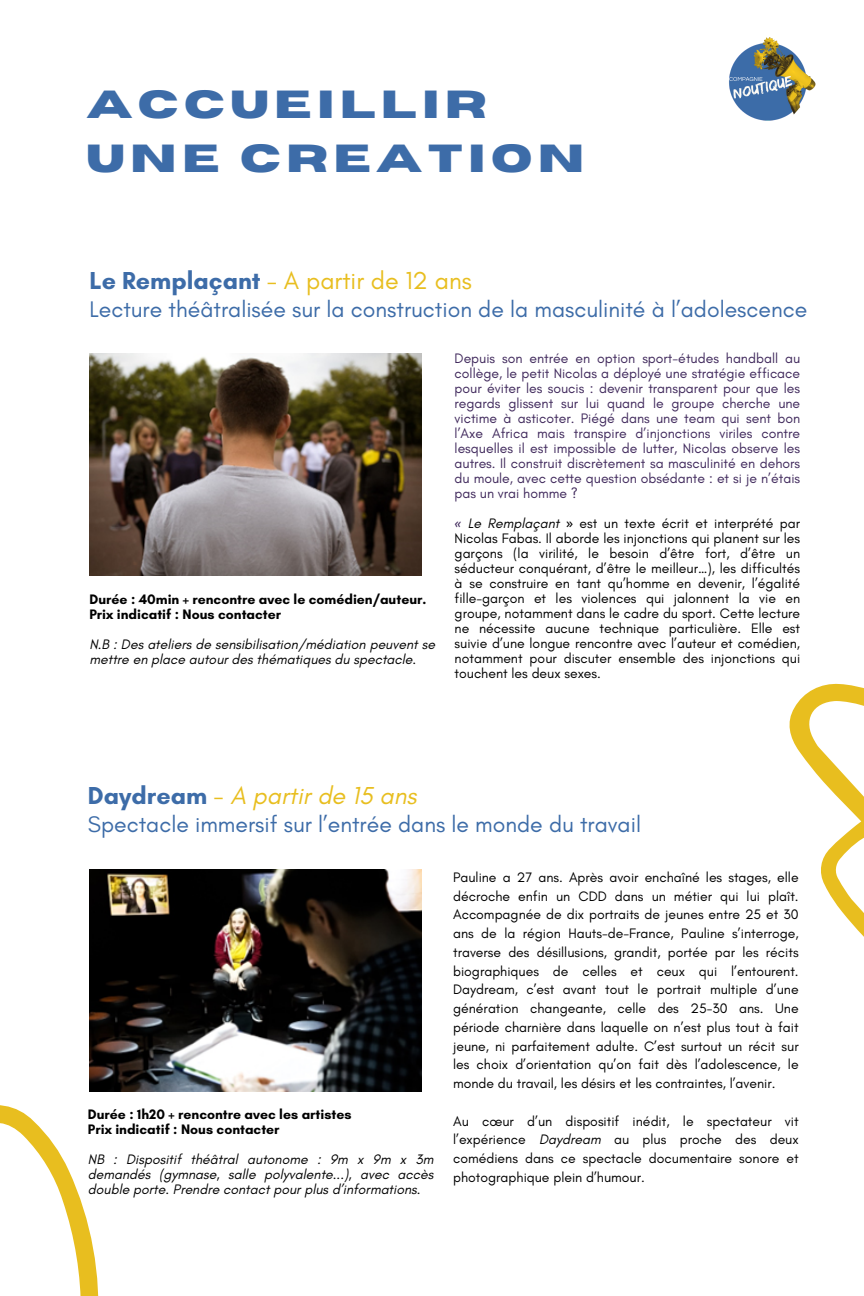
<style>
.page{position:relative;width:864px;height:1296px;background:#fff}
.page>*{position:absolute;margin:0;border:0;box-sizing:border-box;transform-origin:0 0}
.t1{font:700 39px/54px "Horizon";letter-spacing:.14em;color:#3d6ca8}
.t2{font:25px "Glacial Indifference";color:#e8be1f}
.t3{font:italic 25px "Glacial Indifference";color:#e8be1f}
.t4{font:23px "Glacial Indifference";color:#3d6ca8}
.t5{font:14px/18.8px "Glacial Indifference";color:#000;text-align:justify}
.t6{font:14px/15px "Glacial Indifference";color:#40295c;text-align:justify}
.t7{font:italic 14px/15px "Glacial Indifference";color:#000;text-align:justify}
.t8{font:700 14px/15px "Glacial Indifference";color:#000}
.s1{font-weight:700;color:#3d6ca8}
.s2{font-family:"Noto Sans";font-style:italic;color:#40295c}
.s3{font-style:italic}
.s4{font-family:"Noto Sans"}
.s5{font-weight:700;font-style:normal;color:#3d6ca8}
</style>
<div class="page">
<img style="left:89px;top:354px;width:333px;height:221px">
<img style="left:89px;top:869px;width:333px;height:222px">
<img style="left:729px;top:37px;width:86px;height:84px">
<svg style="left:0;top:1022px;width:160px;height:274px"></svg>
<svg style="left:789px;top:683px;width:75px;height:254px"></svg>
<h2 class="t1" style="left:86px;top:79px;width:500px">ACCUEILLIR<br>UNE CREATION</h2>
<p class="t2" style="left:89px;top:265px;width:384px"><span class="s1">Le Remplaçant</span> - A partir de 12 ans</p>
<p class="t4" style="left:89px;top:295px;width:719px">Lecture théâtralisée sur la construction de la masculinité à l’adolescence</p>
<p class="t8" style="left:89px;top:592px;width:339px">Durée : 40min + rencontre avec le comédien/auteur.<br>Prix indicatif : Nous contacter</p>
<p class="t7" style="left:89px;top:637px;width:347px">N.B : Des ateliers de sensibilisation/médiation peuvent se mettre en place autour des thématiques du spectacle.</p>
<h2 class="t6" style="left:455px;top:350px;width:347px">Depuis son entrée en option sport-études handball au collège, le petit Nicolas a déployé une stratégie efficace pour éviter les soucis : devenir transparent pour que les regards glissent sur lui quand le groupe cherche une victime à asticoter. Piégé dans une team qui sent bon l’Axe Africa mais transpire d’injonctions viriles contre lesquelles il est impossible de lutter, Nicolas observe les autres. Il construit discrètement sa masculinité en dehors du moule, avec cette question obsédante : et si je n’étais pas un vrai homme ?</h2>
<p class="t5" style="left:455px;top:515px;width:347px;line-height:15px"><span class="s2">«</span> <span class="s3">Le Remplaçant</span> <span class="s4">»</span> est un texte écrit et interprété par Nicolas Fabas. Il aborde les injonctions qui planent sur les garçons (la virilité, le besoin d’être fort, d’être un séducteur conquérant, d’être le meilleur…), les difficultés à se construire en tant qu’homme en devenir, l’égalité fille-garçon et les violences qui jalonnent la vie en groupe, notamment dans le cadre du sport. Cette lecture ne nécessite aucune technique particulière. Elle est suivie d’une longue rencontre avec l’auteur et comédien, notamment pour discuter ensemble des injonctions qui touchent les deux sexes.</p>
<p class="t3" style="left:88px;top:780px;width:330px"><span class="s5">Daydream</span> - A partir de 15 ans</p>
<h2 class="t4" style="left:88px;top:810px;width:555px">Spectacle immersif sur l’entrée dans le monde du travail</h2>
<p class="t8" style="left:88px;top:1107px;width:265px">Durée : 1h20 + rencontre avec les artistes<br>Prix indicatif : Nous contacter</p>
<p class="t7" style="left:88px;top:1152px;width:347px">NB : Dispositif théâtral autonome : 9m x 9m x 3m demandés (gymnase, salle polyvalente...), avec accès double porte. Prendre contact pour plus d’informations.</p>
<p class="t5" style="left:453px;top:868px;width:347px">Pauline a 27 ans. Après avoir enchaîné les stages, elle décroche enfin un CDD dans un métier qui lui plaît.<br>Accompagnée de dix portraits de jeunes entre 25 et 30 ans de la région Hauts-de-France, Pauline s’interroge, traverse des désillusions, grandit, portée par les récits biographiques de celles et ceux qui l’entourent.<br>Daydream, c’est avant tout le portrait multiple d’une génération changeante, celle des 25-30 ans. Une période charnière dans laquelle on n’est plus tout à fait jeune, ni parfaitement adulte. C’est surtout un récit sur les choix d’orientation qu’on fait dès l’adolescence, le monde du travail, les désirs et les contraintes, l’avenir.</p>
<h3 class="t5" style="left:453px;top:1111px;width:347px">Au cœur d’un dispositif inédit, le spectateur vit l’expérience <span class="s3">Daydream</span> au plus proche des deux comédiens dans ce spectacle documentaire sonore et photographique plein d’humour.</h3>
</div>
